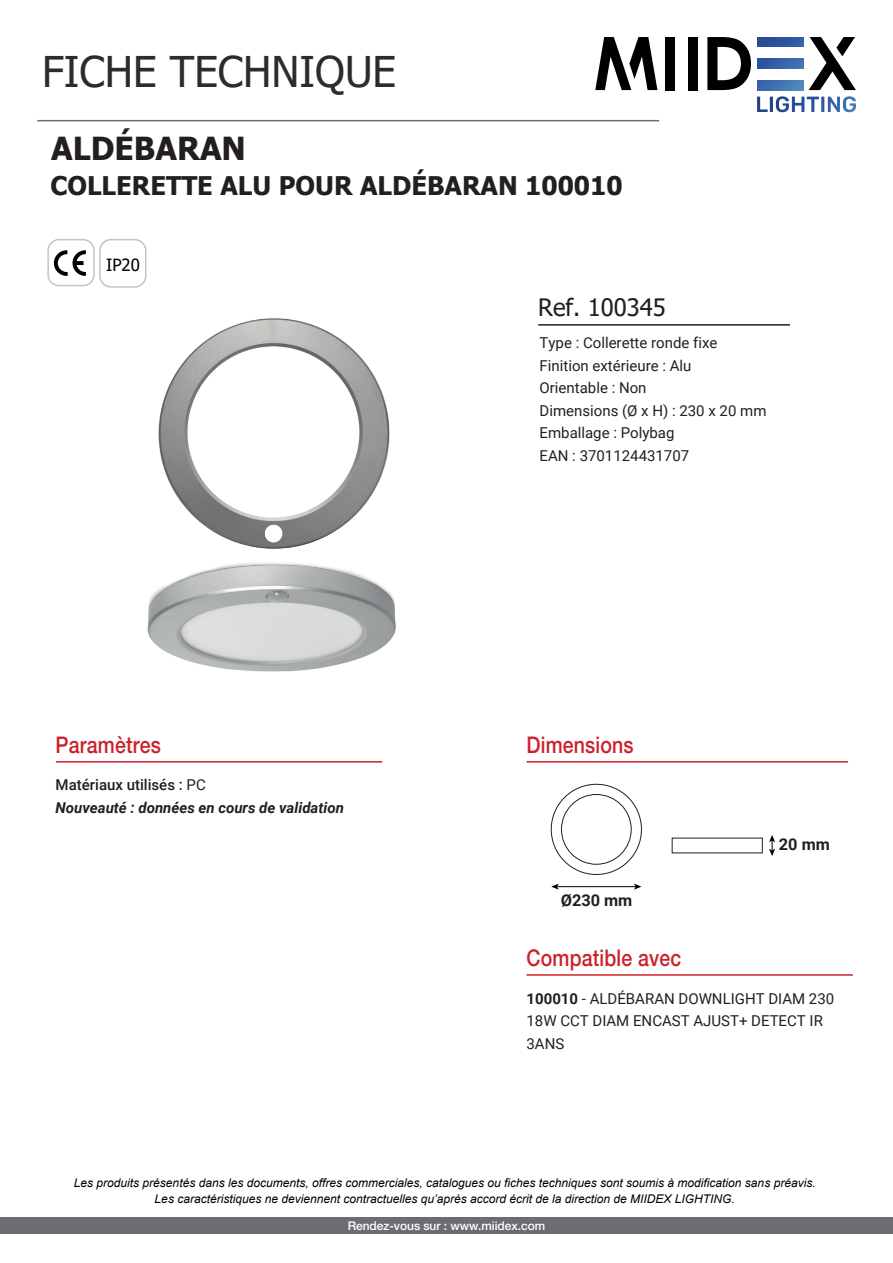
<style>
.page{position:relative;width:893px;height:1263px;background:#fff}
.page>*{position:absolute;margin:0;border:0;box-sizing:border-box;transform-origin:0 0}
.t1{font:42.3px "Tahoma";color:#292d2f}
.t2{font:700 31.65px "Tahoma";color:#231f20}
.t3{font:700 25.65px "Tahoma";color:#231f20}
.t4{font:24px "Tahoma";color:#231f20}
.t5{font:500 22.95px "Helvetica Neue LT Std";letter-spacing:.01em;color:#cb212b;scale:.85 1}
.t6{font:16.8px "Tahoma";color:#000}
.t7{font:700 16.35px "Roboto";letter-spacing:-.005em;color:#231f20}
.t8{font:15px/22.5px "Roboto";color:#231f20}
.t9{font:italic 700 15px/22.5px "Roboto";color:#231f20}
.t10{font:italic 12px/15.9px "Arial";color:#000001;text-align:center}
.t11{font:500 12px "Helvetica Neue LT Std";letter-spacing:-.005em;color:#fff}
.s1{font-weight:500;font-style:normal}
.s2{font-weight:400;font-style:normal}
.s3{font-weight:700}
</style>
<div class="page">
<hr style="left:538px;top:324px;width:252px;height:2px;background:#231f20">
<div style="left:47px;top:239px;width:48px;height:47px;border:1px solid #c1c4c7;border-radius:11px"></div>
<svg style="left:54px;top:250px;width:32px;height:26px"></svg>
<hr style="left:56px;top:761px;width:326px;height:1px;background:#d01f26">
<div style="left:99px;top:239px;width:48px;height:49px;border:1px solid #c1c4c7;border-radius:11px"></div>
<svg style="left:769px;top:835px;width:6px;height:21px"></svg>
<div style="left:561px;top:794px;width:71px;height:70px;border:1px solid #231f20;border-radius:50%"></div>
<hr style="left:557px;top:886px;width:79px;height:1px;background:#000001">
<svg style="left:634px;top:883px;width:7px;height:7px"></svg>
<svg style="left:551px;top:883px;width:8px;height:7px"></svg>
<hr style="left:526px;top:761px;width:322px;height:1px;background:#d01f26">
<hr style="left:526px;top:974px;width:327px;height:2px;background:#d01f26">
<div style="left:0;top:1217px;width:893px;height:16px;background:#6c6d70"></div>
<svg style="left:809px;top:37px;width:47px;height:53px"></svg>
<svg style="left:707px;top:37px;width:44px;height:53px"></svg>
<div style="left:688px;top:37px;width:10px;height:53px;background:#000001"></div>
<div style="left:665px;top:37px;width:10px;height:53px;background:#000001"></div>
<svg style="left:757px;top:96px;width:99px;height:16px"></svg>
<svg style="left:595px;top:37px;width:62px;height:53px"></svg>
<svg style="left:757px;top:37px;width:46px;height:9px"></svg>
<svg style="left:757px;top:59px;width:46px;height:9px"></svg>
<svg style="left:757px;top:81px;width:46px;height:9px"></svg>
<hr style="left:37px;top:120px;width:622px;height:1px;background:#6c6d70">
<img style="left:130px;top:287px;width:260px;height:261px">
<img style="left:147px;top:548px;width:249px;height:124px">
<h1 class="t1" style="left:42px;top:43px;width:356px">FICHE TECHNIQUE</h1>
<h2 class="t2" style="left:51px;top:126px;width:196px">ALDÉBARAN</h2>
<h3 class="t3" style="left:50px;top:167px;width:574px">COLLERETTE ALU POUR ALDÉBARAN 100010</h3>
<h3 class="t6" style="left:106px;top:253px;width:35px">IP20</h3>
<h3 class="t5" style="left:56px;top:731px;width:125px">Paramètres</h3>
<p class="t9" style="left:56px;top:773px;width:290px"><span class="s1">Matériaux utilisés :</span> <span class="s2">PC<br></span>Nouveauté : données en cours de validation</p>
<h3 class="t4" style="left:538px;top:291px;width:129px">Ref. 100345</h3>
<p class="t8" style="left:540px;top:331px;width:228px">Type : Collerette ronde fixe<br>Finition extérieure : Alu<br>Orientable : Non<br>Dimensions (Ø x H) : 230 x 20 mm<br>Emballage : Polybag<br>EAN : 3701124431707</p>
<h3 class="t5" style="left:526px;top:731px;width:128px">Dimensions</h3>
<h3 class="t7" style="left:561px;top:889px;width:73px">Ø230 mm</h3>
<h3 class="t5" style="left:526px;top:944px;width:184px">Compatible avec</h3>
<h3 class="t7" style="left:779px;top:833px;width:53px">20 mm</h3>
<p class="t8" style="left:526px;top:987px;width:309px"><span class="s3">100010</span> - ALDÉBARAN DOWNLIGHT DIAM 230<br>18W CCT DIAM ENCAST AJUST+ DETECT IR<br>3ANS</p>
<p class="t10" style="left:74px;top:1175px;width:743px">Les produits présentés dans les documents, offres commerciales, catalogues ou fiches techniques sont soumis à modification sans préavis.<br>Les caractéristiques ne deviennent contractuelles qu’après accord écrit de la direction de MIIDEX LIGHTING.</p>
<p class="t11" style="left:348px;top:1218px;width:199px">Rendez-vous sur : www.miidex.com</p>
</div>
